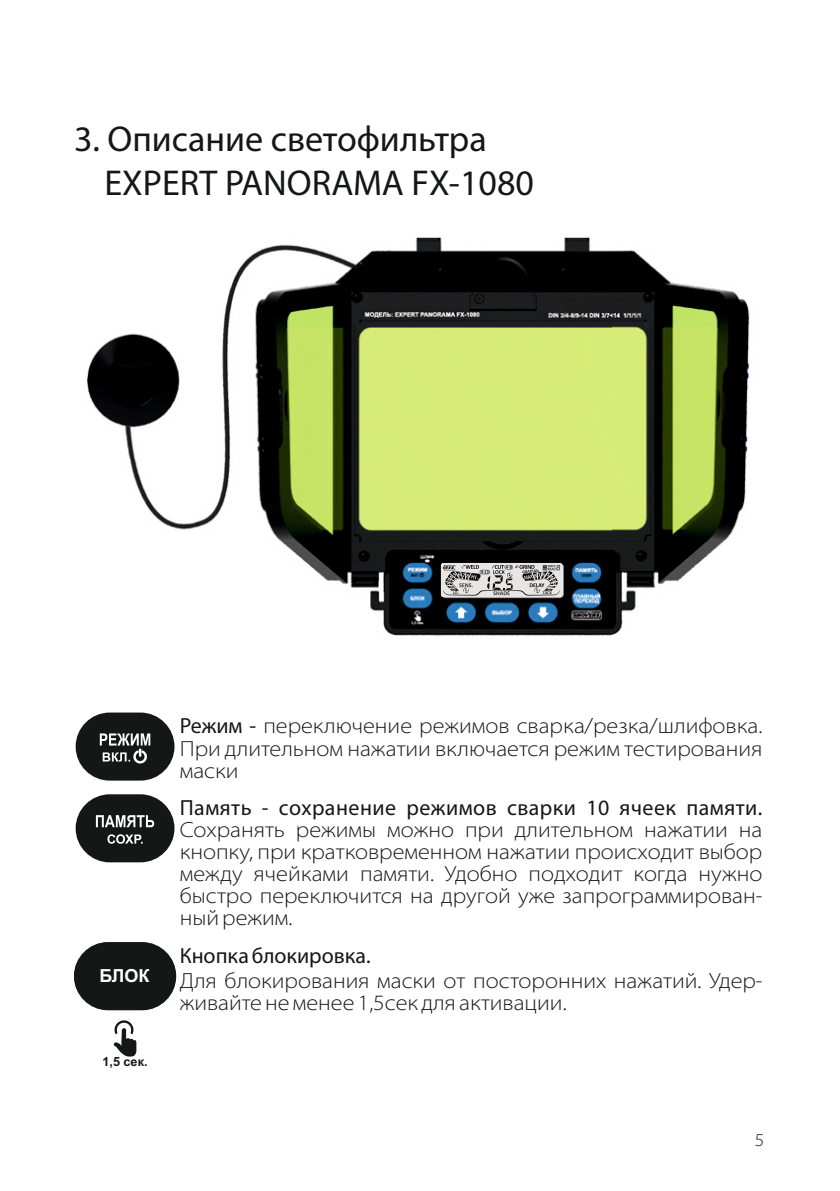
<style>
.page{position:relative;width:840px;height:1191px;background:#fff}
.page>*{position:absolute;margin:0;border:0;box-sizing:border-box;transform-origin:0 0}
.t1{font:36px/43.2px "Myriad Pro";color:#151616}
.t2{font:300 semi-expanded 22px/22px "Myriad Pro";color:#151616;text-align:justify}
.t3{font:22px "Myriad Pro";letter-spacing:.02em;color:#151616}
.t4{font:22px "Myriad Pro";color:#151616}
.t5{font:700 18px "Arial";color:#fff}
.t6{font:300 semi-expanded 18px "Myriad Pro";color:#151616}
.t7{font:700 12.6px "Arial";color:#151616}
.s1{font-weight:400;font-stretch:normal}
</style>
<div class="page">
<img style="left:86px;top:237px;width:664px;height:399px">
<div style="left:76px;top:712px;width:98px;height:68px;background:#151616;border-radius:34px"></div>
<svg style="left:100px;top:733px;width:50px;height:30px"></svg>
<div style="left:76px;top:794px;width:98px;height:68px;background:#151616;border-radius:34px"></div>
<svg style="left:96px;top:815px;width:58px;height:12px"></svg>
<svg style="left:107px;top:834px;width:36px;height:9px"></svg>
<div style="left:74px;top:942px;width:102px;height:68px;background:#151616;border-radius:34px"></div>
<svg style="left:113px;top:1020px;width:23px;height:36px"></svg>
<svg style="left:440px;top:563px;width:121px;height:34px"></svg>
<svg style="left:442px;top:565px;width:117px;height:30px;background:#afaead"></svg>
<h1 class="t1" style="left:104px;top:121px;width:430px;text-indent:-31px">3. Описание светофильтра<br>EXPERT PANORAMA FX-1080</h1>
<p class="t5" style="left:99px;top:969px;width:52px">БЛОК</p>
<p class="t7" style="left:102px;top:1056px;width:47px">1,5 сек.</p>
<p class="t2" style="left:180px;top:717px;width:583px"><span class="s1">Режим -</span> переключение режимов сварка/резка/шлифовка.<br>При длительном нажатии включается режим тестирования маски</p>
<p class="t3" style="left:180px;top:798px;width:583px">Память - сохранение режимов сварки 10 ячеек памяти.</p>
<p class="t2" style="left:180px;top:820px;width:583px">Сохранять режимы можно при длительном нажатии на кнопку, при кратковременном нажатии происходит выбор между ячейками памяти. Удобно подходит когда нужно быстро переключится на другой уже запрограммирован&shy;ный режим.</p>
<p class="t4" style="left:180px;top:946px;width:192px">Кнопка блокировка.</p>
<p class="t2" style="left:180px;top:971px;width:583px">Для блокирования маски от посторонних нажатий. Удер&shy;живайте не менее 1,5сек для активации.</p>
<p class="t6" style="left:754px;top:1132px;width:11px">5</p>
</div>
